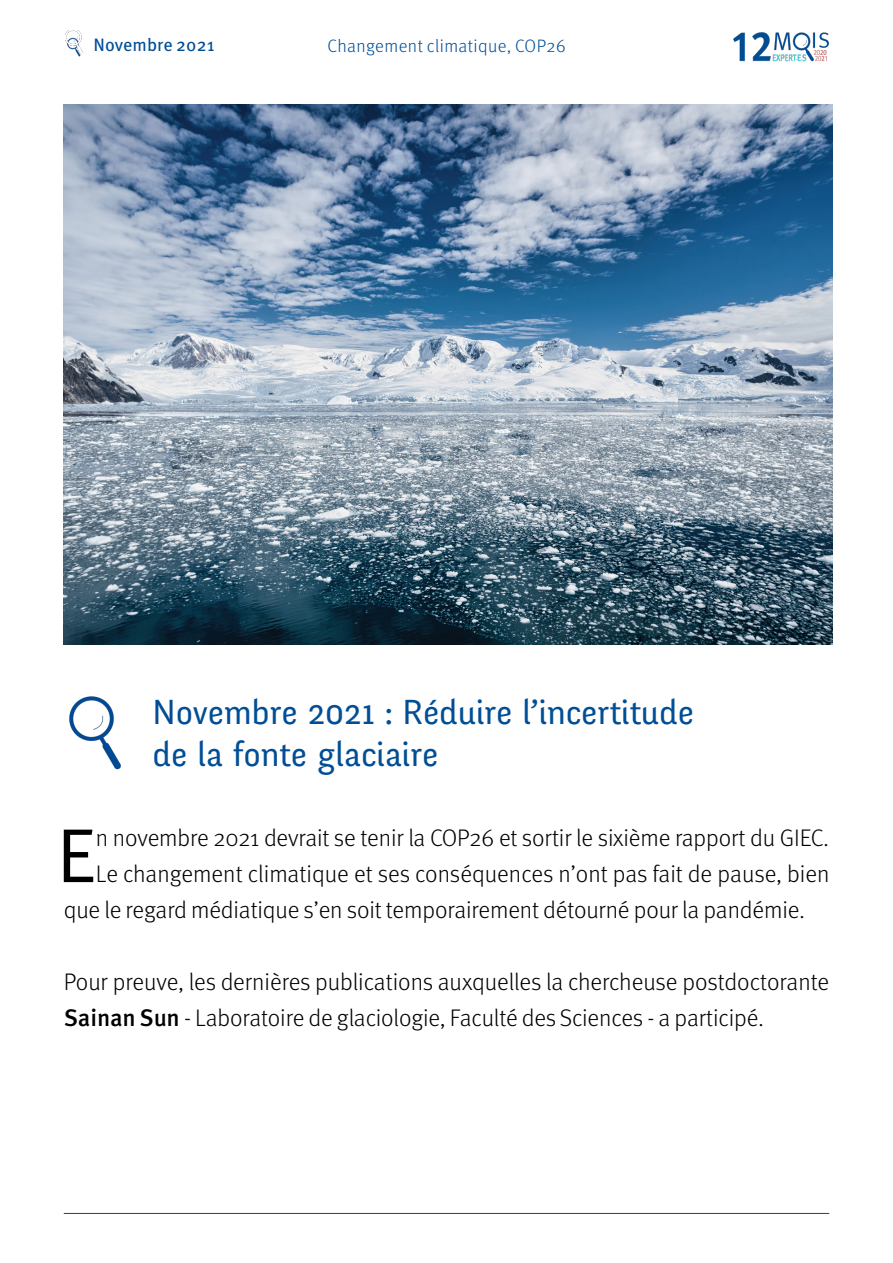
<style>
.page{position:relative;width:893px;height:1263px;background:#fff}
.page>*{position:absolute;margin:0;border:0;box-sizing:border-box;transform-origin:0 0}
.t1{font:76.5px "Meta OT Norm";color:#000}
.t2{font:34.5px/41.4px "Fengardo Neue";color:#004e95}
.t3{font:300 24px/36px "Meta OT";letter-spacing:-.005em;color:#000}
.t4{font:300 18px "Meta OT";letter-spacing:.025em;color:#004e95}
.t5{font:18px "Meta OT";letter-spacing:.005em;color:#004e95}
.s1{font-weight:500}
</style>
<div class="page">
<img style="left:65px;top:31px;width:19px;height:22px">
<img style="left:65px;top:37px;width:18px;height:19px">
<img style="left:733px;top:32px;width:96px;height:30px">
<img style="left:64px;top:105px;width:769px;height:539px">
<img style="left:69px;top:696px;width:52px;height:74px">
<hr style="left:64px;top:1213px;width:765px;height:1px;background:#004e95">
<p class="t5" style="left:93px;top:34px;width:123px">Novembre 2021</p>
<p class="t4" style="left:328px;top:35px;width:239px">Changement climatique, COP26</p>
<h2 class="t2" style="left:152px;top:692px;width:543px">Novembre 2021 : Réduire l’incertitude de la fonte glaciaire</h2>
<h1 class="t1" style="left:57px;top:809px;width:41px">E</h1>
<p class="t3" style="left:96px;top:820px;width:734px">n novembre 2021 devrait se tenir la COP26 et sortir le sixième rapport du GIEC.</p>
<p class="t3" style="left:96px;top:856px;width:735px">Le changement climatique et ses conséquences n’ont pas fait de pause, bien</p>
<p class="t3" style="left:64px;top:892px;width:742px">que le regard médiatique s’en soit temporairement détourné pour la pandémie.</p>
<p class="t3" style="left:64px;top:964px;width:767px">Pour preuve, les dernières publications auxquelles la chercheuse postdoctorante<br><span class="s1">Sainan Sun</span> - Laboratoire de glaciologie, Faculté des Sciences - a participé.</p>
</div>
